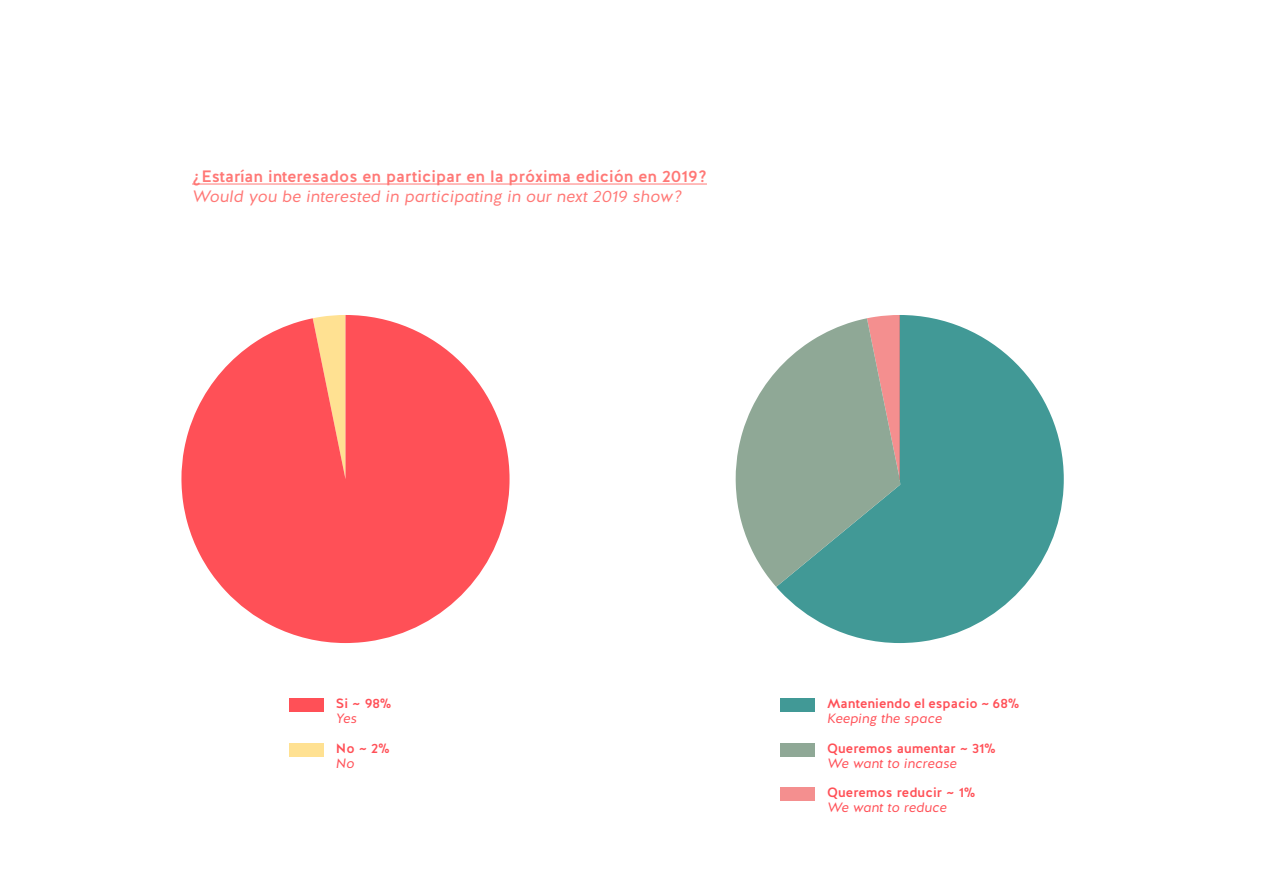
<style>
.page{position:relative;width:1263px;height:893px;background:#fff}
.page>*{position:absolute;margin:0;border:0;box-sizing:border-box;transform-origin:0 0}
.t1{font:500 16.5px "Halis GR";color:#ff7876}
.t2{font:italic 16.5px "Halis GR";color:#ff7876}
.t3{font:500 13.5px "Halis GR";color:#ff5057}
.t4{font:italic 13.5px "Halis GR";color:#ff5057}
</style>
<div class="page">
<div style="left:289px;top:698px;width:35px;height:14px;background:#ff5057"></div>
<div style="left:289px;top:743px;width:35px;height:13px;background:#ffe192"></div>
<hr style="left:192px;top:184px;width:515px;height:1px;background:#ff7876">
<svg style="left:181px;top:315px;width:328px;height:328px;fill:#ff5057"></svg>
<svg style="left:776px;top:315px;width:288px;height:328px;fill:#419996"></svg>
<svg style="left:736px;top:315px;width:164px;height:272px"></svg>
<div style="left:780px;top:698px;width:35px;height:14px;background:#419996"></div>
<div style="left:780px;top:743px;width:35px;height:13px;background:#8fa896"></div>
<div style="left:780px;top:787px;width:35px;height:14px;background:#f48f8f"></div>
<p class="t1" style="left:192px;top:166px;width:516px">¿Estarían interesados en participar en la próxima edición en 2019?</p>
<p class="t2" style="left:192px;top:185px;width:491px">Would you be interested in participating in our next 2019 show?</p>
<p class="t3" style="left:336px;top:695px;width:57px">Si ~ 98%</p>
<p class="t4" style="left:336px;top:710px;width:22px">Yes</p>
<p class="t3" style="left:336px;top:739px;width:55px">No ~ 2%</p>
<p class="t4" style="left:336px;top:754px;width:20px">No</p>
<p class="t3" style="left:827px;top:695px;width:194px">Manteniendo el espacio ~ 68%</p>
<p class="t4" style="left:827px;top:710px;width:116px">Keeping the space</p>
<p class="t3" style="left:827px;top:739px;width:170px">Queremos aumentar ~ 31%</p>
<p class="t4" style="left:827px;top:754px;width:131px">We want to increase</p>
<p class="t3" style="left:827px;top:784px;width:150px">Queremos reducir ~ 1%</p>
<p class="t4" style="left:827px;top:799px;width:121px">We want to reduce</p>
</div>
